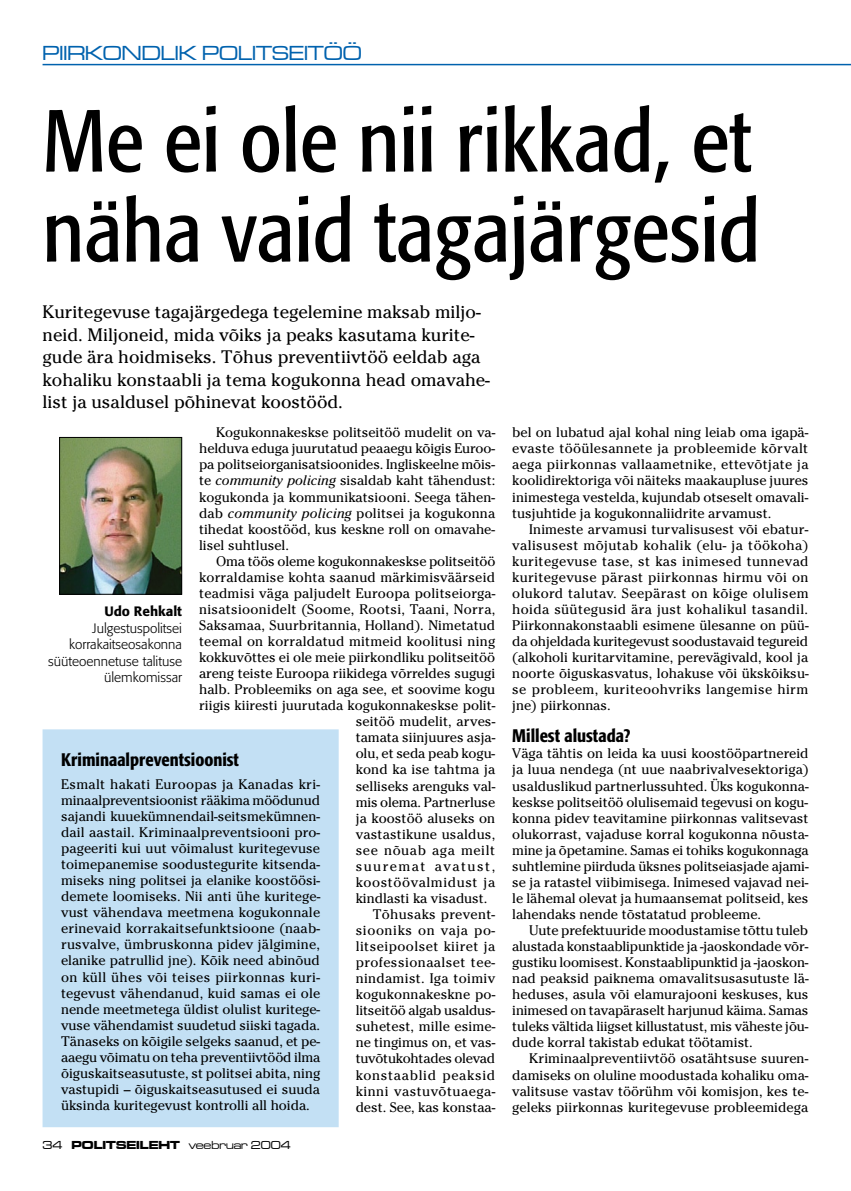
<style>
.page{position:relative;width:851px;height:1191px;background:#fff}
.page>*{position:absolute;margin:0;border:0;box-sizing:border-box;transform-origin:0 0}
.t1{font:condensed 87px/90px "Formata";color:#000}
.t2{font:21px "Microgramma D Medi Exte";color:#0062ae}
.t3{font:18px/22.5px "Cheltenham";color:#000}
.t4{font:500 condensed 18px "Formata";color:#000}
.t5{font:13.8px/16px "Cheltenham";color:#000;text-align:justify}
.t6{font:13.8px "Cheltenham";letter-spacing:.045em;color:#000}
.t7{font:13.8px "Cheltenham";letter-spacing:.02em;color:#000}
.t8{font:13.8px "Cheltenham";letter-spacing:.03em;color:#000}
.t9{font:13.8px "Cheltenham";letter-spacing:.025em;color:#000}
.t10{font:13.8px "Cheltenham";letter-spacing:.035em;color:#000}
.t11{font:13.8px "Cheltenham";letter-spacing:.05em;color:#000}
.t12{font:13.8px "Cheltenham";letter-spacing:.105em;color:#000}
.t13{font:300 13.5px/16.5px "Formata";color:#000;text-align:right}
.t14{font:500 13.5px "Formata";color:#000}
.t15{font:12px "Microgramma D Medi Exte";color:#000}
.s1{font-style:italic}
.s2{font-family:"Microgramma D Bold Exte"}
</style>
<div class="page">
<hr style="left:43px;top:64px;width:807px;height:1px;background:#0062ae">
<div style="left:43px;top:730px;width:295px;height:396px;background:#c3e0f4"></div>
<div style="left:43px;top:729px;width:295px;height:398px;border:2px solid #c3e0f4"></div>
<img style="left:61px;top:439px;width:119px;height:153px">
<div style="left:59px;top:437px;width:123px;height:157px;border:1px solid #000"></div>
<h2 class="t2" style="left:43px;top:39px;width:321px">PIIRKONDLIK POLITSEITÖÖ</h2>
<h1 class="t1" style="left:43px;top:97px;width:719px">Me ei ole nii rikkad, et näha vaid tagajärgesid</h1>
<p class="t3" style="left:43px;top:301px;width:449px">Kuritegevuse tagajärgedega tegelemine maksab miljo&shy;neid. Miljoneid, mida võiks ja peaks kasutama kurite&shy;gude ära hoidmiseks. Tõhus preventiivtöö eeldab aga kohaliku konstaabli ja tema kogukonna head omavahe&shy;list ja usaldusel põhinevat koostööd.</p>
<p class="t5" style="left:199px;top:424px;width:297px;text-indent:17px">Kogukonnakeskse politseitöö mudelit on va&shy;helduva eduga juurutatud peaaegu kõigis Euroo&shy;pa politseiorganisatsioonides. Ingliskeelne mõis&shy;te <span class="s1">community policing</span> sisaldab kaht tähendust: kogukonda ja kommunikatsiooni. Seega tähen&shy;dab <span class="s1">community policing</span> politsei ja kogukonna tihedat koostööd, kus keskne roll on omavahe&shy;lisel suhtlusel.</p>
<p class="t5" style="left:216px;top:553px;width:281px">Oma töös oleme kogukonnakeskse politseitöö</p>
<p class="t5" style="left:199px;top:569px;width:297px">korraldamise kohta saanud märkimisväärseid</p>
<p class="t5" style="left:199px;top:585px;width:298px">teadmisi väga paljudelt Euroopa politseiorga-</p>
<p class="t7" style="left:199px;top:601px;width:298px">nisatsioonidelt (Soome, Rootsi, Taani, Norra,</p>
<p class="t5" style="left:199px;top:617px;width:297px">Saksamaa, Suurbritannia, Holland). Nimetatud</p>
<p class="t5" style="left:199px;top:633px;width:297px">teemal on korraldatud mitmeid koolitusi ning</p>
<p class="t5" style="left:199px;top:649px;width:297px">kokkuvõttes ei ole meie piirkondliku politseitöö</p>
<p class="t5" style="left:199px;top:665px;width:297px">areng teiste Euroopa riikidega võrreldes sugugi</p>
<p class="t5" style="left:199px;top:681px;width:297px">halb. Probleemiks on aga see, et soovime kogu</p>
<p class="t5" style="left:199px;top:697px;width:297px">riigis kiiresti juurutada kogukonnakeskse polit-</p>
<p class="t5" style="left:355px;top:713px;width:141px">seitöö mudelit, arves-</p>
<p class="t5" style="left:355px;top:729px;width:141px">tamata siinjuures asja-</p>
<p class="t5" style="left:355px;top:745px;width:141px">olu, et seda peab kogu-</p>
<p class="t5" style="left:355px;top:761px;width:141px">kond ka ise tahtma ja</p>
<p class="t5" style="left:355px;top:778px;width:141px">selliseks arenguks val-</p>
<p class="t5" style="left:355px;top:794px;width:141px">mis olema. Partnerluse</p>
<p class="t5" style="left:355px;top:810px;width:141px">ja koostöö aluseks on</p>
<p class="t5" style="left:355px;top:826px;width:141px">vastastikune usaldus,</p>
<p class="t6" style="left:355px;top:842px;width:141px">see nõuab aga meilt</p>
<p class="t12" style="left:355px;top:858px;width:141px">suuremat avatust,</p>
<p class="t6" style="left:355px;top:874px;width:141px">koostöövalmidust ja</p>
<p class="t5" style="left:355px;top:890px;width:133px">kindlasti ka visadust.</p>
<p class="t9" style="left:372px;top:906px;width:124px">Tõhusaks prevent-</p>
<p class="t6" style="left:355px;top:922px;width:141px">siooniks on vaja po-</p>
<p class="t8" style="left:355px;top:938px;width:141px">litseipoolset kiiret ja</p>
<p class="t8" style="left:355px;top:954px;width:141px">professionaalset tee-</p>
<p class="t9" style="left:355px;top:970px;width:141px">nindamist. Iga toimiv</p>
<p class="t5" style="left:355px;top:986px;width:141px">kogukonnakeskne po-</p>
<p class="t5" style="left:355px;top:1002px;width:141px">litseitöö algab usaldus-</p>
<p class="t5" style="left:355px;top:1018px;width:141px">suhetest, mille esime-</p>
<p class="t5" style="left:355px;top:1034px;width:141px">ne tingimus on, et vas-</p>
<p class="t5" style="left:355px;top:1050px;width:141px">tuvõtukohtades olevad</p>
<p class="t11" style="left:355px;top:1066px;width:141px">konstaablid peaksid</p>
<p class="t10" style="left:355px;top:1082px;width:141px">kinni vastuvõtuaega-</p>
<p class="t5" style="left:355px;top:1098px;width:141px">dest. See, kas konstaa-</p>
<p class="t14" style="left:104px;top:603px;width:79px">Udo Rehkalt</p>
<p class="t13" style="left:48px;top:620px;width:135px">Julgestuspolitsei korrakaitseosakonna süüteoennetuse talituse ülemkomissar</p>
<h3 class="t4" style="left:61px;top:749px;width:179px">Kriminaalpreventsioonist</h3>
<p class="t5" style="left:61px;top:776px;width:261px">Esmalt hakati Euroopas ja Kanadas kri&shy;minaalpreventsioonist rääkima möödunud sajandi kuuekümnendail-seitsmekümnen&shy;dail aastail. Kriminaalpreventsiooni pro&shy;pageeriti kui uut võimalust kuritegevuse toimepanemise soodustegurite kitsenda&shy;miseks ning politsei ja elanike koostöösi&shy;demete loomiseks. Nii anti ühe kuritege&shy;vust vähendava meetmena kogukonnale erinevaid korrakaitsefunktsioone (naab&shy;rusvalve, ümbruskonna pidev jälgimine, elanike patrullid jne). Kõik need abinõud on küll ühes või teises piirkonnas kuri&shy;tegevust vähendanud, kuid samas ei ole nende meetmetega üldist olulist kuritege&shy;vuse vähendamist suudetud siiski tagada.<br>Tänaseks on kõigile selgeks saanud, et pe&shy;aaegu võimatu on teha preventiivtööd ilma õiguskaitseasutuste, st politsei abita, ning vastupidi – õiguskaitseasutused ei suuda üksinda kuritegevust kontrolli all hoida.</p>
<p class="t15" style="left:43px;top:1137px;width:250px">34 <span class="s2">POLITSEILEHT</span> veebruar 2004</p>
<p class="t5" style="left:512px;top:424px;width:298px">bel on lubatud ajal kohal ning leiab oma igapä&shy;evaste tööülesannete ja probleemide kõrvalt aega piirkonnas vallaametnike, ettevõtjate ja koolidirektoriga või näiteks maakaupluse juures inimestega vestelda, kujundab otseselt omavali&shy;tusjuhtide ja kogukonnaliidrite arvamust.</p>
<p class="t5" style="left:512px;top:521px;width:298px;text-indent:17px">Inimeste arvamusi turvalisusest või ebatur&shy;valisusest mõjutab kohalik (elu- ja töökoha) kuritegevuse tase, st kas inimesed tunnevad kuritegevuse pärast piirkonnas hirmu või on olukord talutav. Seepärast on kõige olulisem hoida süütegusid ära just kohalikul tasandil.<br>Piirkonnakonstaabli esimene ülesanne on püü&shy;da ohjeldada kuritegevust soodustavaid tegureid (alkoholi kuritarvitamine, perevägivald, kool ja noorte õiguskasvatus, lohakuse või ükskõiksu&shy;se probleem, kuriteoohvriks langemise hirm jne) piirkonnas.</p>
<h3 class="t4" style="left:512px;top:725px;width:120px">Millest alustada?</h3>
<p class="t5" style="left:512px;top:745px;width:298px">Väga tähtis on leida ka uusi koostööpartnereid ja luua nendega (nt uue naabrivalvesektoriga) usalduslikud partnerlussuhted. Üks kogukonna&shy;keskse politseitöö olulisemaid tegevusi on kogu&shy;konna pidev teavitamine piirkonnas valitsevast olukorrast, vajaduse korral kogukonna nõusta&shy;mine ja õpetamine. Samas ei tohiks kogukonnaga suhtlemine piirduda üksnes politseiasjade ajami&shy;se ja ratastel viibimisega. Inimesed vajavad nei&shy;le lähemal olevat ja humaansemat politseid, kes lahendaks nende tõstatatud probleeme.</p>
<p class="t5" style="left:512px;top:922px;width:298px;text-indent:17px">Uute prefektuuride moodustamise tõttu tuleb alustada konstaablipunktide ja -jaoskondade võr&shy;gustiku loomisest. Konstaablipunktid ja -jaoskon&shy;nad peaksid paiknema omavalitsusasutuste lä&shy;heduses, asula või elamurajooni keskuses, kus inimesed on tavapäraselt harjunud käima. Samas tuleks vältida liigset killustatust, mis väheste jõu&shy;dude korral takistab edukat töötamist.</p>
<p class="t5" style="left:512px;top:1050px;width:297px;text-indent:17px">Kriminaalpreventiivtöö osatähtsuse suuren&shy;damiseks on oluline moodustada kohaliku oma&shy;valitsuse vastav töörühm või komisjon, kes te&shy;geleks piirkonnas kuritegevuse probleemidega</p>
</div>
